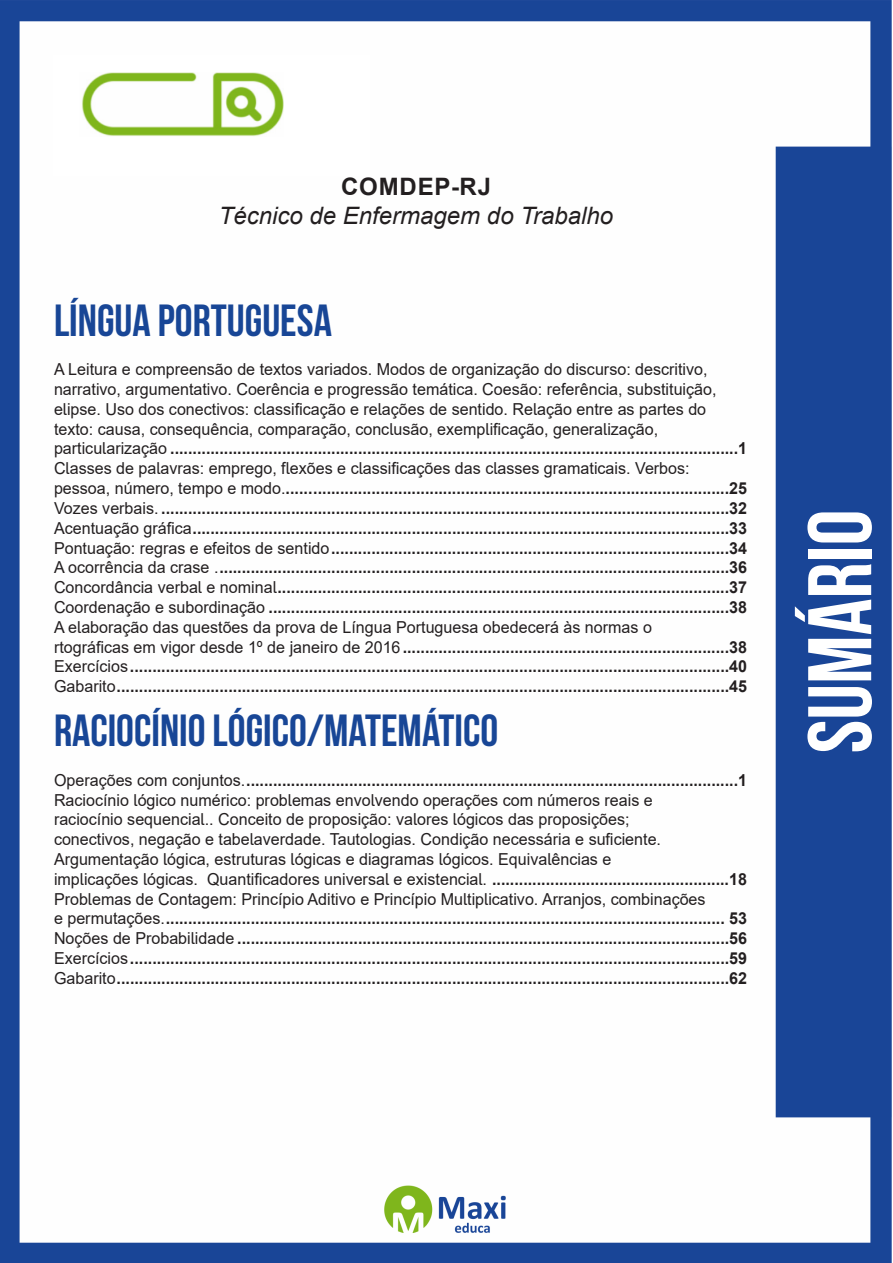
<style>
.page{position:relative;width:893px;height:1263px;background:#fff}
.page>*{position:absolute;margin:0;border:0;box-sizing:border-box;transform-origin:0 0}
.t1{font:700 90px "Bebas Neue";color:#fff}
.t2{font:700 45px "Bebas Neue";color:#184696}
.t3{font:italic 24px "Arial";color:#231f20}
.t4{font:700 24px "Arial";letter-spacing:.035em;color:#231f20}
.Titulo{font:700 16.5px "Arial";color:#231f20}
.Titulo-2{font:16.5px "Arial";color:#231f20}
.s1{font-weight:400}
.s2{font-weight:700}
</style>
<div class="page">
<img style="left:0;top:0;width:892px;height:1263px">
<div style="left:53px;top:55px;width:317px;height:121px;background:#fff"></div>
<img style="left:82px;top:72px;width:201px;height:64px">
<p class="t4" style="left:341px;top:170px;width:151px">COMDEP-RJ</p>
<p class="t3" style="left:219px;top:200px;width:396px">Técnico de Enfermagem do Trabalho</p>
<p class="t2" style="left:54px;top:295px;width:279px">LÍNGUA PORTUGUESA</p>
<p class="Titulo-2" style="left:54px;top:358px;width:655px">A Leitura e compreensão de textos variados. Modos de organização do discurso: descritivo,</p>
<p class="Titulo-2" style="left:54px;top:378px;width:664px">narrativo, argumentativo. Coerência e progressão temática. Coesão: referência, substituição,</p>
<p class="Titulo-2" style="left:54px;top:398px;width:654px">elipse. Uso dos conectivos: classificação e relações de sentido. Relação entre as partes do</p>
<p class="Titulo-2" style="left:54px;top:417px;width:606px">texto: causa, consequência, comparação, conclusão, exemplificação, generalização,</p>
<p class="Titulo" style="left:54px;top:437px;width:694px"><span class="s1">particularização</span> ...............................................................................................................................1</p>
<p class="Titulo-2" style="left:54px;top:457px;width:637px">Classes de palavras: emprego, flexões e classificações das classes gramaticais. Verbos:</p>
<p class="Titulo" style="left:54px;top:477px;width:694px"><span class="s1">pessoa, número, tempo e modo.</span>...................................................................................................25</p>
<p class="Titulo" style="left:54px;top:496px;width:694px"><span class="s1">Vozes verbais.</span> ...............................................................................................................................32</p>
<p class="Titulo" style="left:54px;top:516px;width:694px"><span class="s1">Acentuação gráfica</span>........................................................................................................................33</p>
<p class="Titulo" style="left:54px;top:536px;width:694px"><span class="s1">Pontuação: regras e efeitos de sentido</span>.........................................................................................34</p>
<p class="Titulo" style="left:54px;top:556px;width:694px"><span class="s1">A ocorrência da crase .</span>..................................................................................................................36</p>
<p class="Titulo" style="left:54px;top:576px;width:694px"><span class="s1">Concordância verbal e nominal</span>.....................................................................................................37</p>
<p class="Titulo" style="left:54px;top:595px;width:694px"><span class="s1">Coordenação e subordinação</span> .......................................................................................................38</p>
<p class="Titulo-2" style="left:54px;top:615px;width:599px">A elaboração das questões da prova de Língua Portuguesa obedecerá às normas o</p>
<p class="Titulo" style="left:54px;top:635px;width:694px"><span class="s1">rtográficas em vigor desde 1º de janeiro de 2016</span>.........................................................................38</p>
<p class="Titulo" style="left:54px;top:655px;width:694px"><span class="s1">Exercícios</span>......................................................................................................................................40</p>
<p class="Titulo" style="left:54px;top:675px;width:694px"><span class="s1">Gabarito</span>.........................................................................................................................................45</p>
<p class="t2" style="left:54px;top:706px;width:446px">RACIOCÍNIO LÓGICO/MATEMÁTICO</p>
<p class="Titulo" style="left:54px;top:768px;width:694px"><span class="s1">Operações com conjuntos.</span>..............................................................................................................1</p>
<p class="Titulo-2" style="left:54px;top:788px;width:600px">Raciocínio lógico numérico: problemas envolvendo operações com números reais e</p>
<p class="Titulo-2" style="left:54px;top:808px;width:577px">raciocínio sequencial.. Conceito de proposição: valores lógicos das proposições;</p>
<p class="Titulo-2" style="left:54px;top:828px;width:609px">conectivos, negação e tabelaverdade. Tautologias. Condição necessária e suficiente.</p>
<p class="Titulo-2" style="left:54px;top:848px;width:559px">Argumentação lógica, estruturas lógicas e diagramas lógicos. Equivalências e</p>
<p class="Titulo-2" style="left:54px;top:867px;width:694px">implicações lógicas. Quantificadores universal e existencial. <span class="s2">.....................................................18</span></p>
<p class="Titulo-2" style="left:54px;top:887px;width:653px">Problemas de Contagem: Princípio Aditivo e Princípio Multiplicativo. Arranjos, combinações</p>
<p class="Titulo" style="left:54px;top:907px;width:694px"><span class="s1">e permutações.</span>............................................................................................................................. 53</p>
<p class="Titulo" style="left:54px;top:927px;width:694px"><span class="s1">Noções de Probabilidade</span> ..............................................................................................................56</p>
<p class="Titulo" style="left:54px;top:946px;width:694px"><span class="s1">Exercícios</span>......................................................................................................................................59</p>
<p class="Titulo" style="left:54px;top:966px;width:694px"><span class="s1">Gabarito</span>.........................................................................................................................................62</p>
<h1 class="t1" style="left:791px;top:753px;width:245px;rotate:-90deg">SUMÁRIO</h1>
</div>
